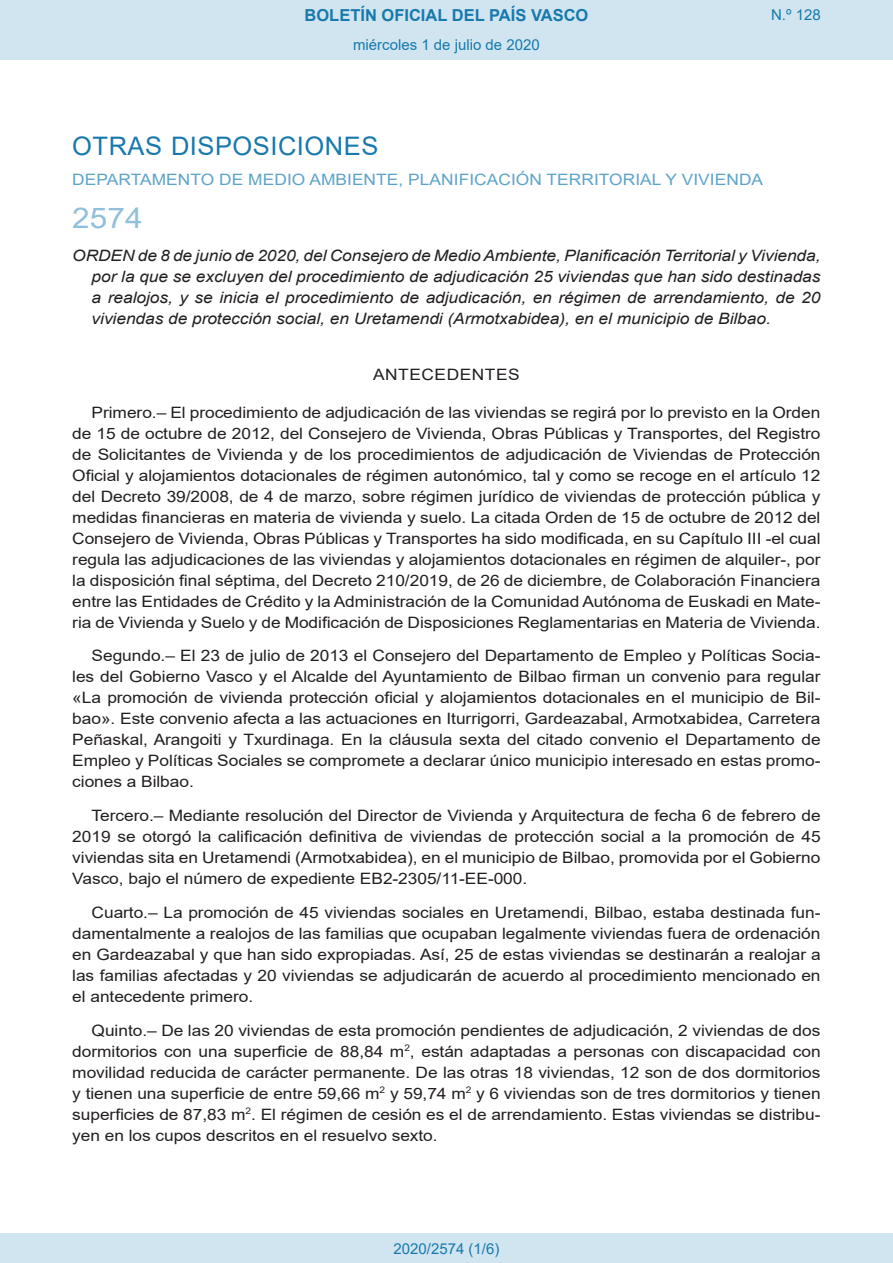
<style>
.page{position:relative;width:893px;height:1263px;background:#fff}
.page>*{position:absolute;margin:0;border:0;box-sizing:border-box;transform-origin:0 0}
.BOPVOrden{font:28.5px "Arial";color:#90c0db;scale:1.11 1}
.BOPVSeccion{font:25.5px "Arial";letter-spacing:.02em;color:#1879ad}
.t1{font:700 16.5px "Arial";color:#1879ad}
.BOPVDetalle{font:15.6px/21px "Arial";letter-spacing:-.005em;color:#231f20;text-align:justify;scale:1.11 1}
.BOPVTitulo{font:italic 15.6px/21px "Arial";letter-spacing:-.005em;color:#231f20;text-align:justify;scale:1.11 1}
.BOPVOrganismo{font:15.6px "Arial";letter-spacing:.005em;color:#5ea4ca;scale:1.11 1}
.BOPVClave{font:15.6px "Arial";letter-spacing:.03em;color:#231f20;scale:1.11 1}
.Paginacion_Centro{font:15px "Arial";color:#1879ad}
</style>
<div class="page">
<div style="left:0;top:0;width:893px;height:60px;background:#d0e5f0"></div>
<div style="left:0;top:1233px;width:893px;height:30px;background:#d0e5f0"></div>
<p class="t1" style="left:305px;top:3px;width:285px">BOLETÍN OFICIAL DEL PAÍS VASCO</p>
<p class="Paginacion_Centro" style="left:353px;top:35px;width:188px">miércoles 1 de julio de 2020</p>
<p class="Paginacion_Centro" style="left:771px;top:5px;width:51px">N.º 128</p>
<p class="BOPVSeccion" style="left:72px;top:128px;width:308px">OTRAS DISPOSICIONES</p>
<p class="BOPVOrganismo" style="left:72px;top:169px;width:624px">DEPARTAMENTO DE MEDIO AMBIENTE, PLANIFICACIÓN TERRITORIAL Y VIVIENDA</p>
<p class="BOPVOrden" style="left:72px;top:198px;width:65px">2574</p>
<p class="BOPVTitulo" style="left:92px;top:246px;width:658px;text-indent:-19px">ORDEN de 8 de junio de 2020, del Consejero de Medio Ambiente, Planificación Territorial y Vivienda, por la que se excluyen del procedimiento de adjudicación 25 viviendas que han sido destinadas a realojos, y se inicia el procedimiento de adjudicación, en régimen de arrendamiento, de 20 viviendas de protección social, en Uretamendi (Armotxabidea), en el municipio de Bilbao.</p>
<p class="BOPVClave" style="left:373px;top:363px;width:134px">ANTECEDENTES</p>
<p class="BOPVDetalle" style="left:72px;top:401px;width:676px;text-indent:19px">Primero.– El procedimiento de adjudicación de las viviendas se regirá por lo previsto en la Orden de 15 de octubre de 2012, del Consejero de Vivienda, Obras Públicas y Transportes, del Registro de Solicitantes de Vivienda y de los procedimientos de adjudicación de Viviendas de Protección Oficial y alojamientos dotacionales de régimen autonómico, tal y como se recoge en el artículo 12 del Decreto 39/2008, de 4 de marzo, sobre régimen jurídico de viviendas de protección pública y medidas financieras en materia de vivienda y suelo. La citada Orden de 15 de octubre de 2012 del Consejero de Vivienda, Obras Públicas y Transportes ha sido modificada, en su Capítulo III -el cual regula las adjudicaciones de las viviendas y alojamientos dotacionales en régimen de alquiler-, por la disposición final séptima, del Decreto 210/2019, de 26 de diciembre, de Colaboración Financiera entre las Entidades de Crédito y la Administración de la Comunidad Autónoma de Euskadi en Mate&shy;ria de Vivienda y Suelo y de Modificación de Disposiciones Reglamentarias en Materia de Vivienda.</p>
<p class="BOPVDetalle" style="left:72px;top:645px;width:676px;text-indent:19px">Segundo.– El 23 de julio de 2013 el Consejero del Departamento de Empleo y Políticas Socia&shy;les del Gobierno Vasco y el Alcalde del Ayuntamiento de Bilbao firman un convenio para regular «La promoción de vivienda protección oficial y alojamientos dotacionales en el municipio de Bil&shy;bao». Este convenio afecta a las actuaciones en Iturrigorri, Gardeazabal, Armotxabidea, Carretera Peñaskal, Arangoiti y Txurdinaga. En la cláusula sexta del citado convenio el Departamento de Empleo y Políticas Sociales se compromete a declarar único municipio interesado en estas promo&shy;ciones a Bilbao.</p>
<p class="BOPVDetalle" style="left:72px;top:805px;width:676px;text-indent:19px">Tercero.– Mediante resolución del Director de Vivienda y Arquitectura de fecha 6 de febrero de 2019 se otorgó la calificación definitiva de viviendas de protección social a la promoción de 45 viviendas sita en Uretamendi (Armotxabidea), en el municipio de Bilbao, promovida por el Gobierno Vasco, bajo el número de expediente EB2-2305/11-EE-000.</p>
<p class="BOPVDetalle" style="left:72px;top:902px;width:676px;text-indent:19px">Cuarto.– La promoción de 45 viviendas sociales en Uretamendi, Bilbao, estaba destinada fun&shy;damentalmente a realojos de las familias que ocupaban legalmente viviendas fuera de ordenación en Gardeazabal y que han sido expropiadas. Así, 25 de estas viviendas se destinarán a realojar a las familias afectadas y 20 viviendas se adjudicarán de acuerdo al procedimiento mencionado en el antecedente primero.</p>
<p class="BOPVDetalle" style="left:72px;top:1019px;width:676px;text-indent:19px">Quinto.– De las 20 viviendas de esta promoción pendientes de adjudicación, 2 viviendas de dos dormitorios con una superficie de 88,84 m<sup>2</sup>, están adaptadas a personas con discapacidad con movilidad reducida de carácter permanente. De las otras 18 viviendas, 12 son de dos dormitorios y tienen una superficie de entre 59,66 m<sup>2</sup> y 59,74 m<sup>2</sup> y 6 viviendas son de tres dormitorios y tienen superficies de 87,83 m<sup>2</sup>. El régimen de cesión es el de arrendamiento. Estas viviendas se distribu&shy;yen en los cupos descritos en el resuelvo sexto.</p>
<p class="Paginacion_Centro" style="left:393px;top:1238px;width:107px">2020/2574 (1/6)</p>
</div>
